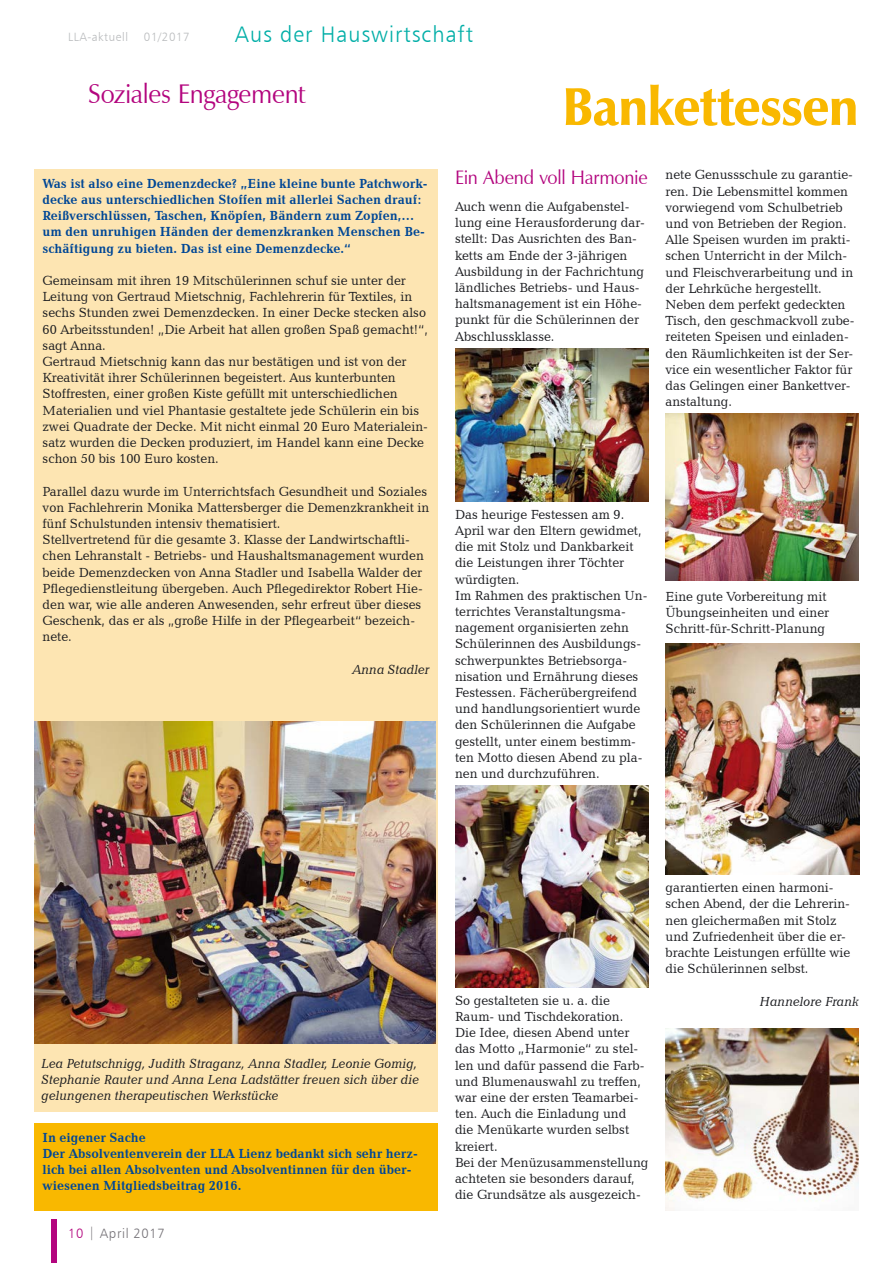
<style>
.page{position:relative;width:893px;height:1263px;background:#fff}
.page>*{position:absolute;margin:0;border:0;box-sizing:border-box;transform-origin:0 0}
.t1{font:900 54px "Zapf Humanist 601 BT";letter-spacing:-.015em;color:#f9b800;scale:.95 1}
.t2{font:27px "Zapf Humanist 601 BT";letter-spacing:-.015em;color:#b3057e;scale:.95 1}
.t3{font:22.5px "Humanist 777 BT Light B";letter-spacing:.05em;color:#00aea7}
.t4{font:19.5px "Zapf Humanist 601 BT";letter-spacing:-.015em;color:#b3057e;scale:.95 1}
.t5{font:13.5px/16.2px "Candida BT";color:#1a1b1f;scale:.95 1}
.t6{font:700 13.5px/16.2px "Candida BT";color:#004796;scale:.95 1}
.t7{font:italic 13.5px/16.2px "Candida BT";color:#1a1b1f;scale:.95 1}
.t8{font:13.5px "Humanist 777 BT Light B";letter-spacing:.05em;color:#757277}
.t9{font:12px "Humanist 777 BT Light B";letter-spacing:.05em;color:#b9bbbd}
.s1{color:#b3057e}
</style>
<div class="page">
<div style="left:51px;top:1219px;width:5px;height:44px;background:#b3057e"></div>
<div style="left:34px;top:169px;width:404px;height:942px;background:#fde5b2"></div>
<img style="left:34px;top:722px;width:402px;height:322px">
<div style="left:34px;top:1123px;width:404px;height:88px;background:#f9b800"></div>
<img style="left:455px;top:349px;width:193px;height:153px">
<img style="left:665px;top:643px;width:195px;height:231px">
<img style="left:455px;top:785px;width:194px;height:203px">
<img style="left:665px;top:1029px;width:194px;height:182px">
<img style="left:665px;top:414px;width:194px;height:166px">
<p class="t9" style="left:68px;top:30px;width:61px">LLA-aktuell</p>
<p class="t9" style="left:144px;top:30px;width:47px">01/2017</p>
<h3 class="t3" style="left:235px;top:20px;width:240px">Aus der Hauswirtschaft</h3>
<h2 class="t2" style="left:88px;top:77px;width:230px">Soziales Engagement</h2>
<h1 class="t1" style="left:562px;top:73px;width:314px">Bankettessen</h1>
<p class="t6" style="left:43px;top:175px;width:407px">Was ist also eine Demenzdecke? „Eine kleine bunte Patchwork&shy;decke aus unterschiedlichen Stoffen mit allerlei Sachen drauf:<br>Reißverschlüssen, Taschen, Knöpfen, Bändern zum Zopfen,… um den unruhigen Händen der demenzkranken Menschen Be&shy;schäftigung zu bieten. Das ist eine Demenzdecke.“</p>
<p class="t5" style="left:43px;top:272px;width:407px">Gemeinsam mit ihren 19 Mitschülerinnen schuf sie unter der Leitung von Gertraud Mietschnig, Fachlehrerin für Textiles, in sechs Stunden zwei Demenzdecken. In einer Decke stecken also 60 Arbeitsstunden! „Die Arbeit hat allen großen Spaß gemacht!“, sagt Anna.<br>Gertraud Mietschnig kann das nur bestätigen und ist von der Kreativität ihrer Schülerinnen begeistert. Aus kunterbunten Stoffresten, einer großen Kiste gefüllt mit unterschiedlichen Materialien und viel Phantasie gestaltete jede Schülerin ein bis zwei Quadrate der Decke. Mit nicht einmal 20 Euro Materialein&shy;satz wurden die Decken produziert, im Handel kann eine Decke schon 50 bis 100 Euro kosten.</p>
<p class="t5" style="left:43px;top:483px;width:409px">Parallel dazu wurde im Unterrichtsfach Gesundheit und Soziales von Fachlehrerin Monika Mattersberger die Demenzkrankheit in fünf Schulstunden intensiv thematisiert.<br>Stellvertretend für die gesamte 3. Klasse der Landwirtschaftli&shy;chen Lehranstalt - Betriebs- und Haushaltsmanagement wurden beide Demenzdecken von Anna Stadler und Isabella Walder der Pflegedienstleitung übergeben. Auch Pflegedirektor Robert Hie&shy;den war, wie alle anderen Anwesenden, sehr erfreut über dieses Geschenk, das er als „große Hilfe in der Pflegearbeit“ bezeich&shy;nete.</p>
<p class="t7" style="left:352px;top:661px;width:83px">Anna Stadler</p>
<h3 class="t4" style="left:455px;top:165px;width:204px">Ein Abend voll Harmonie</h3>
<p class="t5" style="left:455px;top:198px;width:201px">Auch wenn die Aufgabenstel&shy;lung eine Herausforderung dar&shy;stellt: Das Ausrichten des Ban&shy;ketts am Ende der 3-jährigen<br>Ausbildung in der Fachrichtung ländliches Betriebs- und Haus&shy;haltsmanagement ist ein Höhe&shy;punkt für die Schülerinnen der<br>Abschlussklasse.</p>
<p class="t5" style="left:665px;top:166px;width:201px">nete Genussschule zu garantie&shy;ren. Die Lebensmittel kommen vorwiegend vom Schulbetrieb und von Betrieben der Region.<br>Alle Speisen wurden im prakti&shy;schen Unterricht in der Milch&shy;und Fleischverarbeitung und in der Lehrküche hergestellt.<br>Neben dem perfekt gedeckten<br>Tisch, den geschmackvoll zube&shy;reiteten Speisen und einladen&shy;den Räumlichkeiten ist der Ser&shy;vice ein wesentlicher Faktor für das Gelingen einer Bankettver&shy;anstaltung.</p>
<p class="t5" style="left:455px;top:506px;width:204px">Das heurige Festessen am 9.<br>April war den Eltern gewidmet, die mit Stolz und Dankbarkeit die Leistungen ihrer Töchter würdigten.<br>Im Rahmen des praktischen Un&shy;terrichtes Veranstaltungsma&shy;nagement organisierten zehn<br>Schülerinnen des Ausbildungs&shy;schwerpunktes Betriebsorga&shy;nisation und Ernährung dieses<br>Festessen. Fächerübergreifend und handlungsorientiert wurde den Schülerinnen die Aufgabe gestellt, unter einem bestimm&shy;ten Motto diesen Abend zu pla&shy;nen und durchzuführen.</p>
<p class="t5" style="left:665px;top:588px;width:174px">Eine gute Vorbereitung mit<br>Übungseinheiten und einer<br>Schritt-für-Schritt-Planung</p>
<p class="t7" style="left:42px;top:1055px;width:399px">Lea Petutschnigg, Judith Straganz, Anna Stadler, Leonie Gomig,<br>Stephanie Rauter und Anna Lena Ladstätter freuen sich über die gelungenen therapeutischen Werkstücke</p>
<p class="t6" style="left:43px;top:1129px;width:396px">In eigener Sache<br>Der Absolventenverein der LLA Lienz bedankt sich sehr herz&shy;lich bei allen Absolventen und Absolventinnen für den über&shy;wiesenen Mitgliedsbeitrag 2016.</p>
<p class="t8" style="left:68px;top:1225px;width:98px"><span class="s1">10</span> | April 2017</p>
<p class="t5" style="left:455px;top:992px;width:205px">So gestalteten sie u. a. die<br>Raum- und Tischdekoration.<br>Die Idee, diesen Abend unter das Motto „Harmonie“ zu stel&shy;len und dafür passend die Farb&shy;und Blumenauswahl zu treffen, war eine der ersten Teamarbei&shy;ten. Auch die Einladung und<br>die Menükarte wurden selbst kreiert.<br>Bei der Menüzusammenstellung achteten sie besonders darauf, die Grundsätze als ausgezeich-</p>
<p class="t5" style="left:665px;top:879px;width:196px">garantierten einen harmoni&shy;schen Abend, der die Lehrerin&shy;nen gleichermaßen mit Stolz und Zufriedenheit über die er&shy;brachte Leistungen erfüllte wie die Schülerinnen selbst.</p>
<p class="t7" style="left:760px;top:993px;width:106px">Hannelore Frank</p>
</div>
